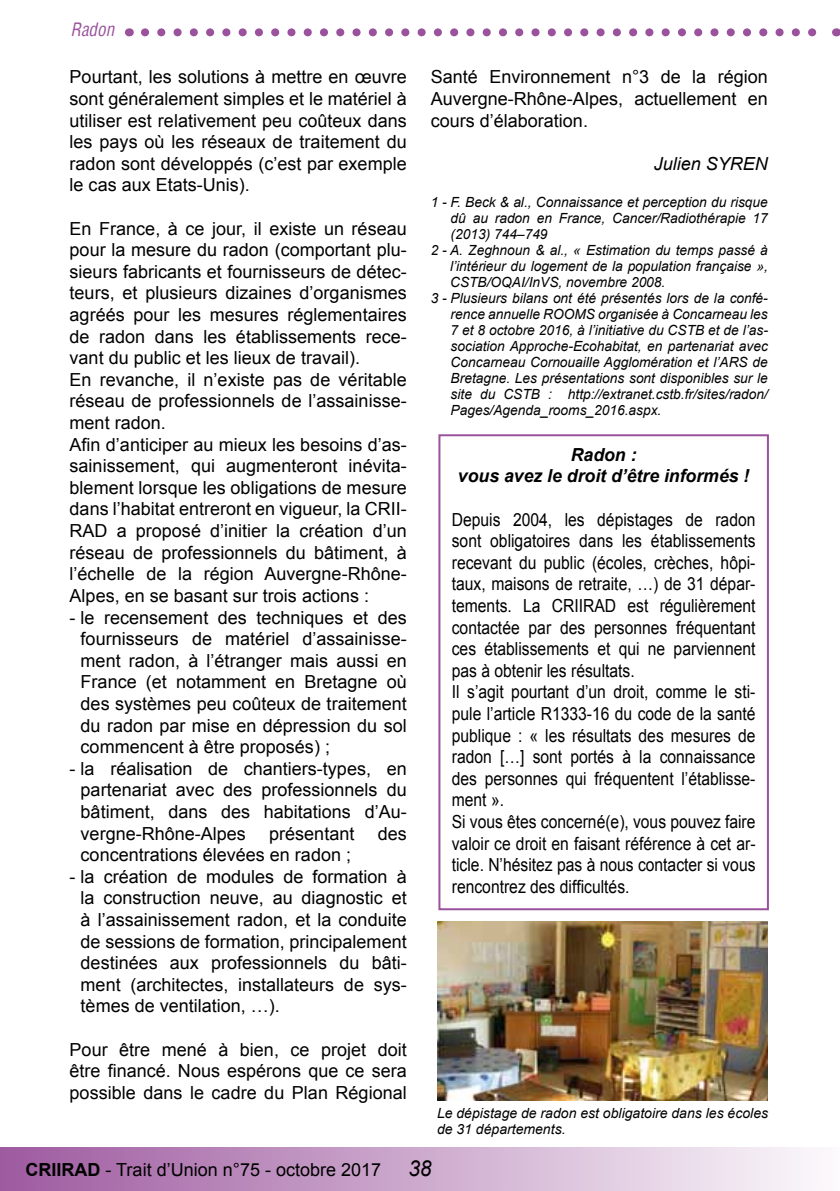
<style>
.page{position:relative;width:840px;height:1191px;background:#fff}
.page>*{position:absolute;margin:0;border:0;box-sizing:border-box;transform-origin:0 0}
.t1{font:18px/21.6px "Arial";color:#000;text-align:justify}
.t2{font:18px/21.6px "Arial";color:#000;scale:.87 1}
.t3{font:italic 700 18px/21.6px "Arial";color:#000;text-align:center}
.t4{font:italic 18px "Arial";color:#000}
.t5{font:italic condensed 18px "Helvetica";color:#99529b;scale:.95 1}
.t6{font:italic 14px/16.8px "Arial";color:#000}
.s1{font-weight:700}
.s2{font-style:italic;font-size:22px}
</style>
<div class="page">
<svg style="left:145px;top:28px;width:672px;height:8px"></svg>
<div style="left:0;top:1147px;width:839px;height:44px;background:linear-gradient(to right,#9e5aa0,#fcfafc)"></div>
<div style="left:438px;top:434px;width:330px;height:476px;border:2px solid #99529b"></div>
<img style="left:437px;top:921px;width:330px;height:179px">
<p class="t5" style="left:70px;top:18px;width:47px">Radon</p>
<p class="t1" style="left:70px;top:66px;width:338px">Pourtant, les solutions à mettre en œuvre sont généralement simples et le matériel à utiliser est relativement peu coûteux dans les pays où les réseaux de traitement du radon sont développés (c’est par exemple le cas aux Etats-Unis).</p>
<p class="t1" style="left:70px;top:218px;width:338px;text-align:left">En France, à ce jour, il existe un réseau pour la mesure du radon (comportant plu&shy;sieurs fabricants et fournisseurs de détec&shy;teurs, et plusieurs dizaines d’organismes agréés pour les mesures réglementaires de radon dans les établissements rece&shy;vant du public et les lieux de travail).<br>En revanche, il n’existe pas de véritable réseau de professionnels de l’assainisse&shy;ment radon.<br>Afin d’anticiper au mieux les besoins d’as&shy;sainissement, qui augmenteront inévita&shy;blement lorsque les obligations de mesure dans l’habitat entreront en vigueur, la CRII-RAD a proposé d’initier la création d’un réseau de professionnels du bâtiment, à l’échelle de la région Auvergne-Rhône-Alpes, en se basant sur trois actions :</p>
<p class="t1" style="left:81px;top:606px;width:327px;text-indent:-11px">- le recensement des techniques et des fournisseurs de matériel d’assainisse&shy;ment radon, à l’étranger mais aussi en France (et notamment en Bretagne où des systèmes peu coûteux de traitement du radon par mise en dépression du sol commencent à être proposés) ;</p>
<p class="t1" style="left:81px;top:758px;width:327px;text-indent:-11px">- la réalisation de chantiers-types, en partenariat avec des professionnels du bâtiment, dans des habitations d’Au&shy;vergne-Rhône-Alpes</p>
<p class="t1" style="left:269px;top:822px;width:87px">présentant</p>
<p class="t1" style="left:377px;top:822px;width:31px">des</p>
<p class="t1" style="left:81px;top:844px;width:272px">concentrations élevées en radon ;</p>
<p class="t1" style="left:81px;top:866px;width:327px;text-indent:-11px">- la création de modules de formation à la construction neuve, au diagnostic et à l’assainissement radon, et la conduite de sessions de formation, principalement destinées aux professionnels du bâti&shy;ment (architectes, installateurs de sys&shy;tèmes de ventilation, …).</p>
<p class="t1" style="left:70px;top:1038px;width:338px">Pour être mené à bien, ce projet doit être financé. Nous espérons que ce sera possible dans le cadre du Plan Régional</p>
<p class="t1" style="left:430px;top:66px;width:338px">Santé Environnement n°3 de la région Auvergne-Rhône-Alpes, actuellement en cours d’élaboration.</p>
<p class="t4" style="left:653px;top:152px;width:116px">Julien SYREN</p>
<p class="t6" style="left:430px;top:194px;width:338px">1 - F. Beck &amp; al., Connaissance et perception du risque</p>
<p class="t6" style="left:450px;top:210px;width:318px">dû au radon en France, Cancer/Radiothérapie 17</p>
<p class="t6" style="left:450px;top:226px;width:98px">(2013) 744–749</p>
<p class="t6" style="left:430px;top:242px;width:338px">2 - A. Zeghnoun &amp; al., « Estimation du temps passé à</p>
<p class="t6" style="left:450px;top:258px;width:319px">l’intérieur du logement de la population française »,</p>
<p class="t6" style="left:450px;top:274px;width:217px">CSTB/OQAI/InVS, novembre 2008.</p>
<p class="t6" style="left:430px;top:290px;width:338px">3 - Plusieurs bilans ont été présentés lors de la confé-</p>
<p class="t6" style="left:450px;top:306px;width:318px">rence annuelle ROOMS organisée à Concarneau les</p>
<p class="t6" style="left:450px;top:322px;width:318px">7 et 8 octobre 2016, à l’initiative du CSTB et de l’as-</p>
<p class="t6" style="left:450px;top:338px;width:318px">sociation Approche-Ecohabitat, en partenariat avec</p>
<p class="t6" style="left:450px;top:354px;width:318px">Concarneau Cornouaille Agglomération et l’ARS de</p>
<p class="t6" style="left:450px;top:370px;width:318px">Bretagne. Les présentations sont disponibles sur le</p>
<p class="t6" style="left:450px;top:386px;width:318px">site du CSTB : http://extranet.cstb.fr/sites/radon/</p>
<p class="t6" style="left:450px;top:402px;width:212px">Pages/Agenda_rooms_2016.aspx.</p>
<p class="t3" style="left:457px;top:444px;width:293px">Radon :<br>vous avez le droit d’être informés !</p>
<p class="t2" style="left:451px;top:508px;width:350px">Depuis 2004, les dépistages de radon sont obligatoires dans les établissements recevant du public (écoles, crèches, hôpi&shy;taux, maisons de retraite, …) de 31 dépar&shy;tements. La CRIIRAD est régulièrement contactée par des personnes fréquentant ces établissements et qui ne parviennent pas à obtenir les résultats.<br>Il s’agit pourtant d’un droit, comme le sti&shy;pule l’article R1333-16 du code de la santé publique : « les résultats des mesures de radon […] sont portés à la connaissance des personnes qui fréquentent l’établisse&shy;ment ».<br>Si vous êtes concerné(e), vous pouvez faire valoir ce droit en faisant référence à cet ar&shy;ticle. N’hésitez pas à nous contacter si vous rencontrez des difficultés.</p>
<p class="t6" style="left:437px;top:1104px;width:332px">Le dépistage de radon est obligatoire dans les écoles de 31 départements.</p>
<p class="t1" style="left:26px;top:1158px;width:407px"><span class="s1">CRIIRAD</span> - Trait d’Union n°75 - octobre 2017 <span class="s2">38</span></p>
</div>
